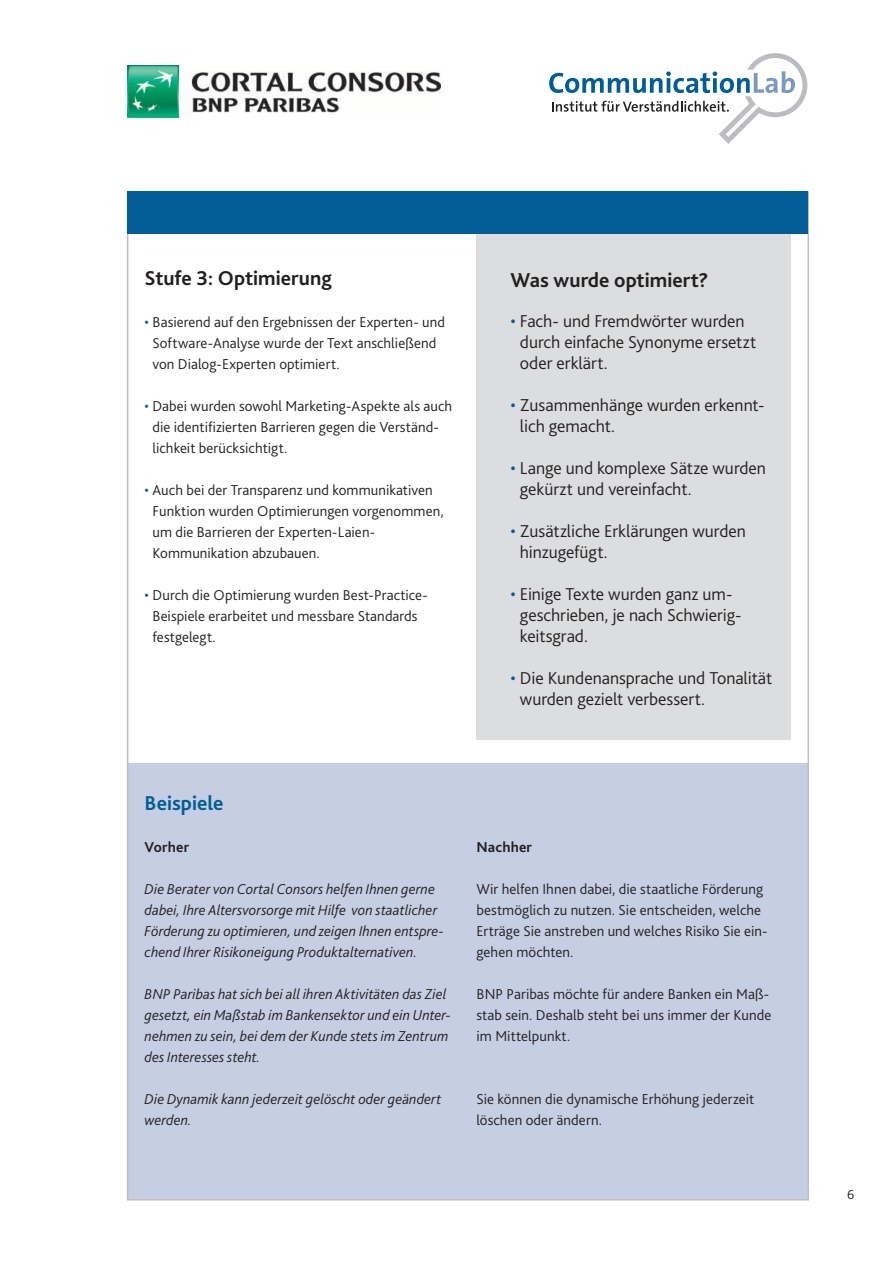
<style>
.page{position:relative;width:893px;height:1263px;background:#fff}
.page>*{position:absolute;margin:0;border:0;box-sizing:border-box;transform-origin:0 0}
.t1{font:700 21px "Bliss 2";color:#231f20}
.t2{font:700 21px "Bliss 2";color:#015d96}
.t3{font:300 18px/21px "Bliss 2";color:#231f20}
.t4{font:300 15px/21px "Bliss 2";letter-spacing:.005em;color:#231f20}
.t5{font:italic 300 15px/21px "Bliss 2";letter-spacing:.005em;color:#231f20}
.t6{font:700 15px "Bliss 2";letter-spacing:.01em;color:#231f20}
.t7{font:300 13.5px "Bliss 2";color:#231f20}
.s1{color:#015d96}
</style>
<div class="page">
<svg style="left:549px;top:53px;width:258px;height:91px"></svg>
<img style="left:128px;top:66px;width:312px;height:52px">
<div style="left:128px;top:763px;width:680px;height:436px;background:#c5cee2"></div>
<div style="left:128px;top:191px;width:680px;height:43px;background:#015d96"></div>
<div style="left:476px;top:234px;width:315px;height:506px;background:#dcdddf"></div>
<h1 class="t1" style="left:145px;top:270px;width:189px">Stufe 3: Optimierung</h1>
<p class="t4" style="left:152px;top:313px;width:294px;text-indent:-8px"><span class="s1">•</span> Basierend auf den Ergebnissen der Experten- und<br>Software-Analyse wurde der Text anschließend von Dialog-Experten optimiert.</p>
<p class="t4" style="left:152px;top:397px;width:301px;text-indent:-8px"><span class="s1">•</span> Dabei wurden sowohl Marketing-Aspekte als auch die identifizierten Barrieren gegen die Verständ&shy;lichkeit berücksichtigt.</p>
<p class="t4" style="left:152px;top:481px;width:293px;text-indent:-8px"><span class="s1">•</span> Auch bei der Transparenz und kommunikativen Funktion wurden Optimierungen vorgenommen, um die Barrieren der Experten-Laien-Kommunikation abzubauen.</p>
<p class="t4" style="left:152px;top:586px;width:277px;text-indent:-8px"><span class="s1">•</span> Durch die Optimierung wurden Best-Practice-<br>Beispiele erarbeitet und messbare Standards festgelegt.</p>
<h1 class="t1" style="left:510px;top:272px;width:199px">Was wurde optimiert?</h1>
<p class="t3" style="left:520px;top:312px;width:238px;text-indent:-9px"><span class="s1">•</span> Fach- und Fremdwörter wurden durch einfache Synonyme ersetzt oder erklärt.</p>
<p class="t3" style="left:520px;top:396px;width:246px;text-indent:-9px"><span class="s1">•</span> Zusammenhänge wurden erkennt&shy;lich gemacht.</p>
<p class="t3" style="left:520px;top:459px;width:247px;text-indent:-9px"><span class="s1">•</span> Lange und komplexe Sätze wurden gekürzt und vereinfacht.</p>
<p class="t3" style="left:520px;top:522px;width:227px;text-indent:-9px"><span class="s1">•</span> Zusätzliche Erklärungen wurden hinzugefügt.</p>
<p class="t3" style="left:520px;top:585px;width:223px;text-indent:-9px"><span class="s1">•</span> Einige Texte wurden ganz um&shy;geschrieben, je nach Schwierig&shy;keitsgrad.</p>
<p class="t3" style="left:520px;top:669px;width:254px;text-indent:-9px"><span class="s1">•</span> Die Kundenansprache und Tonalität wurden gezielt verbessert.</p>
<h1 class="t2" style="left:145px;top:795px;width:80px">Beispiele</h1>
<p class="t6" style="left:145px;top:841px;width:46px">Vorher</p>
<p class="t5" style="left:145px;top:880px;width:301px">Die Berater von Cortal Consors helfen Ihnen gerne dabei, Ihre Altersvorsorge mit Hilfe von staatlicher Förderung zu optimieren, und zeigen Ihnen entspre&shy;chend Ihrer Risikoneigung Produktalternativen.</p>
<p class="t5" style="left:145px;top:985px;width:308px">BNP Paribas hat sich bei all ihren Aktivitäten das Ziel gesetzt, ein Maßstab im Bankensektor und ein Unter&shy;nehmen zu sein, bei dem der Kunde stets im Zentrum des Interesses steht.</p>
<p class="t5" style="left:145px;top:1090px;width:298px">Die Dynamik kann jederzeit gelöscht oder geändert werden.</p>
<p class="t6" style="left:476px;top:841px;width:57px">Nachher</p>
<p class="t4" style="left:476px;top:880px;width:292px">Wir helfen Ihnen dabei, die staatliche Förderung bestmöglich zu nutzen. Sie entscheiden, welche Erträge Sie anstreben und welches Risiko Sie ein&shy;gehen möchten.</p>
<p class="t4" style="left:476px;top:985px;width:296px">BNP Paribas möchte für andere Banken ein Maß&shy;stab sein. Deshalb steht bei uns immer der Kunde im Mittelpunkt.</p>
<p class="t4" style="left:476px;top:1090px;width:279px">Sie können die dynamische Erhöhung jederzeit löschen oder ändern.</p>
<p class="t7" style="left:847px;top:1189px;width:9px">6</p>
</div>
